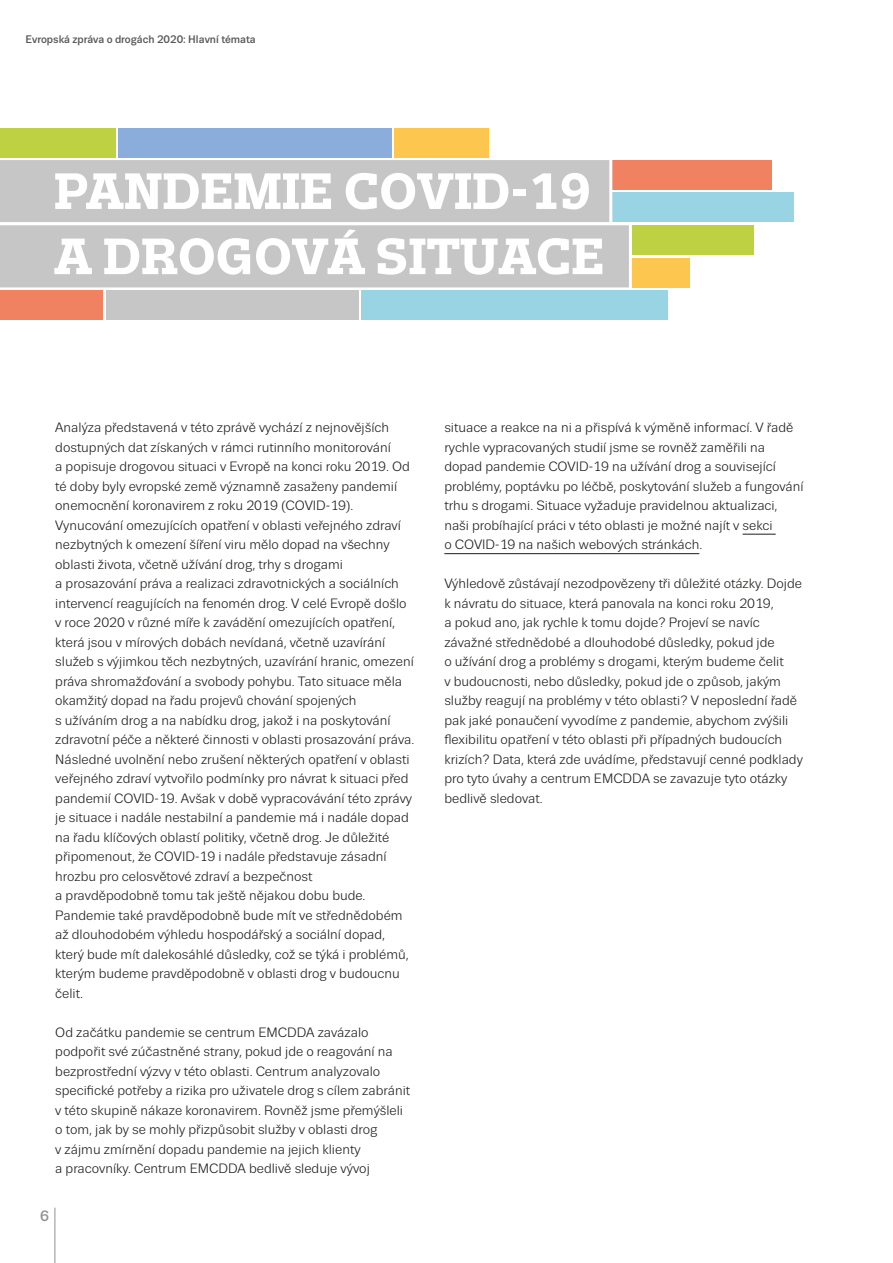
<style>
.page{position:relative;width:893px;height:1263px;background:#fff}
.page>*{position:absolute;margin:0;border:0;box-sizing:border-box;transform-origin:0 0}
.title_1{font:700 50.85px/65.2px "Trivia Slab";color:#fff}
.t1{font:500 15px "Trivia Sans";color:#929292}
.body{font:13.5px/19.5px "Trivia Sans";color:#1d1d1b}
.t2{font:500 10.95px "Trivia Sans";color:#575756}
</style>
<div class="page">
<hr style="left:55px;top:1208px;width:1px;height:55px;background:#929292">
<div style="left:0;top:160px;width:772px;height:30px;background:#f08262"></div>
<div style="left:0;top:193px;width:794px;height:29px;background:#98d4e4"></div>
<div style="left:0;top:258px;width:690px;height:29px;background:#fdc64f"></div>
<div style="left:0;top:225px;width:753px;height:30px;background:#bdd143"></div>
<hr style="left:743px;top:534px;width:33px;height:1px;background:#1d1d1b">
<hr style="left:444px;top:553px;width:255px;height:1px;background:#1d1d1b">
<svg style="left:0;top:156px;width:633px;height:136px;background:#c9c9c9"></svg>
<div style="left:118px;top:128px;width:274px;height:29px;background:#8baddc"></div>
<div style="left:394px;top:128px;width:95px;height:29px;background:#fdc64f"></div>
<div style="left:0;top:128px;width:115px;height:29px;background:#bdd143"></div>
<div style="left:106px;top:290px;width:253px;height:30px;background:#c6c6c6"></div>
<div style="left:362px;top:290px;width:306px;height:30px;background:#98d4e4"></div>
<div style="left:0;top:290px;width:103px;height:30px;background:#f08262"></div>
<p class="t2" style="left:26px;top:33px;width:232px">Evropská zpráva o drogách 2020: Hlavní témata</p>
<p class="title_1" style="left:54px;top:160px;width:552px">PANDEMIE COVID-19<br>A DROGOVÁ SITUACE</p>
<p class="body" style="left:55px;top:418px;width:360px">Analýza představená v této zprávě vychází z nejnovějších dostupných dat získaných v rámci rutinního monitorování<br>a popisuje drogovou situaci v Evropě na konci roku 2019. Od té doby byly evropské země významně zasaženy pandemií onemocnění koronavirem z roku 2019 (COVID-19).<br>Vynucování omezujících opatření v oblasti veřejného zdraví nezbytných k omezení šíření viru mělo dopad na všechny oblasti života, včetně užívání drog, trhy s drogami<br>a prosazování práva a realizaci zdravotnických a sociálních intervencí reagujících na fenomén drog. V celé Evropě došlo v roce 2020 v různé míře k zavádění omezujících opatření, která jsou v mírových dobách nevídaná, včetně uzavírání služeb s výjimkou těch nezbytných, uzavírání hranic, omezení práva shromažďování a svobody pohybu. Tato situace měla okamžitý dopad na řadu projevů chování spojených<br>s užíváním drog a na nabídku drog, jakož i na poskytování zdravotní péče a některé činnosti v oblasti prosazování práva.<br>Následné uvolnění nebo zrušení některých opatření v oblasti veřejného zdraví vytvořilo podmínky pro návrat k situaci před pandemií COVID-19. Avšak v době vypracovávání této zprávy je situace i nadále nestabilní a pandemie má i nadále dopad na řadu klíčových oblastí politiky, včetně drog. Je důležité připomenout, že COVID-19 i nadále představuje zásadní hrozbu pro celosvětové zdraví a bezpečnost<br>a pravděpodobně tomu tak ještě nějakou dobu bude.<br>Pandemie také pravděpodobně bude mít ve střednědobém až dlouhodobém výhledu hospodářský a sociální dopad, který bude mít dalekosáhlé důsledky, což se týká i problémů, kterým budeme pravděpodobně v oblasti drog v budoucnu čelit.</p>
<p class="body" style="left:55px;top:1022px;width:356px">Od začátku pandemie se centrum EMCDDA zavázalo podpořit své zúčastněné strany, pokud jde o reagování na bezprostřední výzvy v této oblasti. Centrum analyzovalo specifické potřeby a rizika pro uživatele drog s cílem zabránit v této skupině nákaze koronavirem. Rovněž jsme přemýšleli o tom, jak by se mohly přizpůsobit služby v oblasti drog<br>v zájmu zmírnění dopadu pandemie na jejich klienty<br>a pracovníky. Centrum EMCDDA bedlivě sleduje vývoj</p>
<p class="t1" style="left:40px;top:1208px;width:10px">6</p>
<p class="body" style="left:444px;top:418px;width:361px">situace a reakce na ni a přispívá k výměně informací. V řadě rychle vypracovaných studií jsme se rovněž zaměřili na dopad pandemie COVID-19 na užívání drog a související problémy, poptávku po léčbě, poskytování služeb a fungování trhu s drogami. Situace vyžaduje pravidelnou aktualizaci, naši probíhající práci v této oblasti je možné najít v sekci<br>o COVID-19 na našich webových stránkách.</p>
<p class="body" style="left:444px;top:574px;width:360px">Výhledově zůstávají nezodpovězeny tři důležité otázky. Dojde k návratu do situace, která panovala na konci roku 2019,<br>a pokud ano, jak rychle k tomu dojde? Projeví se navíc závažné střednědobé a dlouhodobé důsledky, pokud jde<br>o užívání drog a problémy s drogami, kterým budeme čelit<br>v budoucnosti, nebo důsledky, pokud jde o způsob, jakým služby reagují na problémy v této oblasti? V neposlední řadě pak jaké ponaučení vyvodíme z pandemie, abychom zvýšili flexibilitu opatření v této oblasti při případných budoucích krizích? Data, která zde uvádíme, představují cenné podklady pro tyto úvahy a centrum EMCDDA se zavazuje tyto otázky bedlivě sledovat.</p>
</div>
